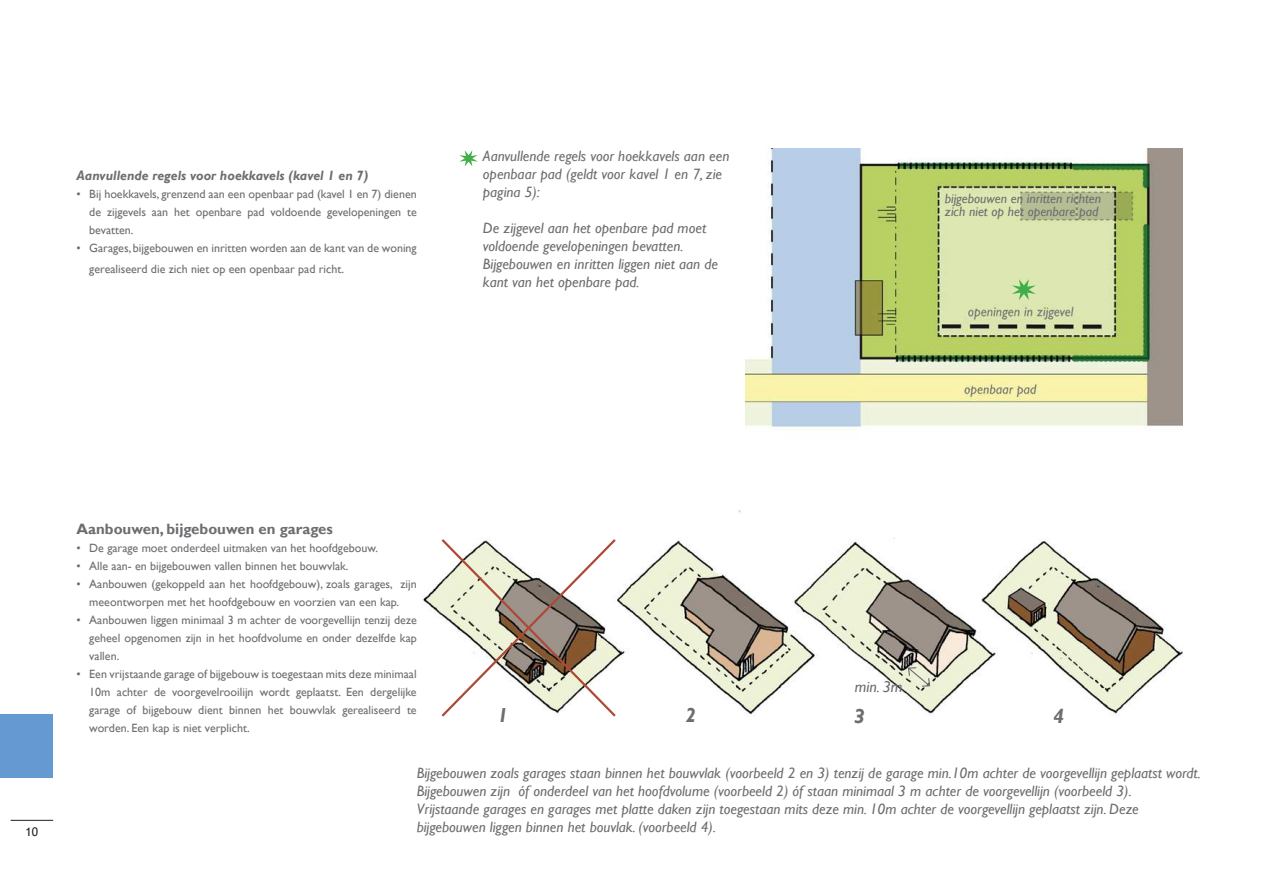
<style>
.page{position:relative;width:1263px;height:893px;background:#fff}
.page>*{position:absolute;margin:0;border:0;box-sizing:border-box;transform-origin:0 0}
.t1{font:italic 700 20.25px "Gill Sans";color:#6c6d70}
.t2{font:italic 15.75px "Gill Sans";color:#6c6d70}
.t3{font:italic 15px/18px "Gill Sans";color:#6c6d70}
.t4{font:700 15px "Gill Sans";color:#6c6d70}
.t5{font:italic 13.5px/13.5px "Gill Sans";color:#6c6d70}
.t6{font:italic 700 13.5px "Gill Sans";color:#6c6d70}
.t7{font:12px/18px "Gill Sans";color:#6c6d70;text-align:justify}
.t8{font:12px "Trebuchet MS";color:#231f20}
</style>
<div class="page">
<hr style="left:11px;top:820px;width:42px;height:1px;background:#231f20">
<div style="left:0;top:714px;width:53px;height:64px;background:#6599d1"></div>
<img style="left:423px;top:510px;width:759px;height:204px">
<svg style="left:439px;top:537px;width:179px;height:180px"></svg>
<svg style="left:907px;top:666px;width:24px;height:21px"></svg>
<img style="left:746px;top:149px;width:436px;height:279px">
<svg style="left:459px;top:150px;width:19px;height:16px"></svg>
<svg style="left:1012px;top:279px;width:24px;height:21px"></svg>
<p class="t6" style="left:77px;top:167px;width:293px">Aanvullende regels voor hoekkavels (kavel 1 en 7)</p>
<p class="t7" style="left:89px;top:185px;width:329px;text-indent:-13px">• Bij hoekkavels, grenzend aan een openbaar pad (kavel 1 en 7) dienen de zijgevels aan het openbare pad voldoende gevelopeningen te bevatten.</p>
<p class="t7" style="left:89px;top:237px;width:329px;line-height:21px;text-indent:-13px">• Garages, bijgebouwen en inritten worden aan de kant van de woning gerealiseerd die zich niet op een openbaar pad richt.</p>
<p class="t3" style="left:483px;top:147px;width:248px">Aanvullende regels voor hoekkavels aan een openbaar pad (geldt voor kavel 1 en 7, zie pagina 5):</p>
<p class="t3" style="left:483px;top:219px;width:237px">De zijgevel aan het openbare pad moet voldoende gevelopeningen bevatten.<br>Bijgebouwen en inritten liggen niet aan de kant van het openbare pad.</p>
<p class="t5" style="left:945px;top:192px;width:158px">bijgebouwen en inritten richten zich niet op het openbare pad</p>
<p class="t8" style="left:26px;top:824px;width:14px">10</p>
<p class="t4" style="left:77px;top:520px;width:258px">Aanbouwen, bijgebouwen en garages</p>
<p class="t7" style="left:77px;top:539px;width:303px">• De garage moet onderdeel uitmaken van het hoofdgebouw.</p>
<p class="t7" style="left:77px;top:557px;width:274px">• Alle aan- en bijgebouwen vallen binnen het bouwvlak.</p>
<p class="t7" style="left:77px;top:575px;width:342px;text-align:center">• Aanbouwen (gekoppeld aan het hoofdgebouw), zoals garages, zijn meeontworpen met het hoofdgebouw en voorzien van een kap.</p>
<p class="t7" style="left:89px;top:611px;width:329px;text-indent:-13px">• Aanbouwen liggen minimaal 3 m achter de voorgevellijn tenzij deze geheel opgenomen zijn in het hoofdvolume en onder dezelfde kap vallen.</p>
<p class="t7" style="left:89px;top:665px;width:329px;text-indent:-13px">• Een vrijstaande garage of bijgebouw is toegestaan mits deze minimaal 10m achter de voorgevelrooilijn wordt geplaatst. Een dergelijke garage of bijgebouw dient binnen het bouwvlak gerealiseerd te worden. Een kap is niet verplicht.</p>
<h2 class="t2" style="left:855px;top:678px;width:49px">min. 3m</h2>
<h1 class="t1" style="left:497px;top:704px;width:12px">1</h1>
<h1 class="t1" style="left:686px;top:704px;width:12px">2</h1>
<h1 class="t1" style="left:854px;top:705px;width:12px">3</h1>
<h1 class="t1" style="left:1053px;top:705px;width:12px">4</h1>
<p class="t3" style="left:417px;top:764px;width:785px">Bijgebouwen zoals garages staan binnen het bouwvlak (voorbeeld 2 en 3) tenzij de garage min.10m achter de voorgevellijn geplaatst wordt.<br>Bijgebouwen zijn óf onderdeel van het hoofdvolume (voorbeeld 2) óf staan minimaal 3 m achter de voorgevellijn (voorbeeld 3).<br>Vrijstaande garages en garages met platte daken zijn toegestaan mits deze min. 10m achter de voorgevellijn geplaatst zijn. Deze bijgebouwen liggen binnen het bouvlak. (voorbeeld 4).</p>
</div>
